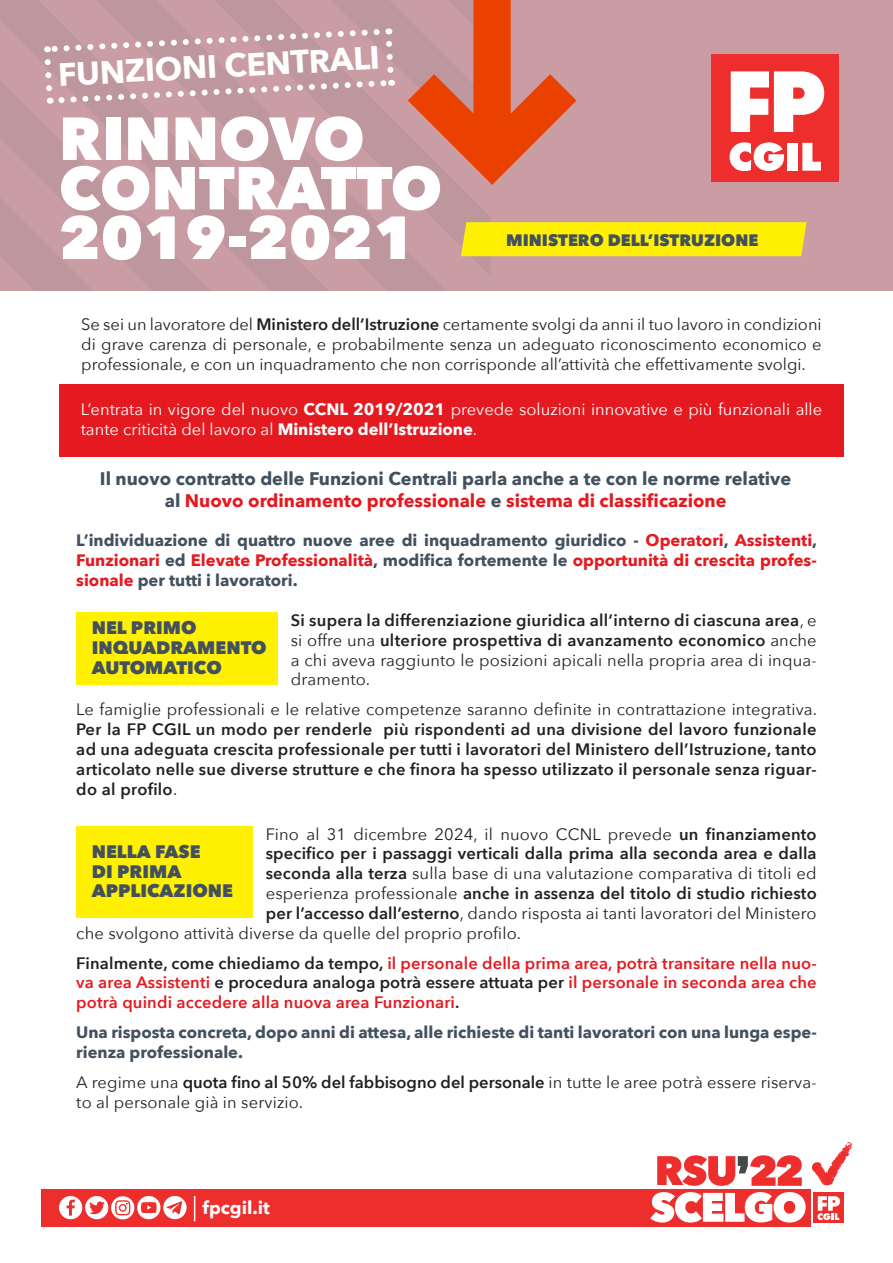
<style>
.page{position:relative;width:893px;height:1263px;background:#fff}
.page>*{position:absolute;margin:0;border:0;box-sizing:border-box;transform-origin:0 0}
.t1{font:800 60px "Avenir Next";color:#fff}
.t2{font:700 32.1px "Avenir Next";color:#fff}
.t3{font:700 18.15px/21.8px "Avenir Next";color:#43505e;text-align:center}
.t4{font:800 18px/19.6px "Avenir Next";color:#43505e}
.t5{font:700 18px "Avenir Next";color:#fff}
.t6{font:600 16.5px/19.8px "Avenir Next";letter-spacing:.01em;color:#231f20;text-align:justify}
.t7{font:16.5px/19.8px "Avenir Next";letter-spacing:.01em;color:#231f20}
.t8{font:700 16.5px/19.8px "Avenir Next";color:#43505e;text-align:justify}
.t9{font:600 16.5px/19.8px "Avenir Next";letter-spacing:.01em;color:#e51a20;text-align:justify}
.t10{font:16.5px/19.8px "Avenir Next";color:#fff}
.t11{font:800 16.5px "Avenir Next";color:#43505e}
.s1{font-weight:600}
.s2{font-weight:700}
.s3{color:#e51a20}
.s4{font-weight:400}
.s5{color:#231f20}
</style>
<div class="page">
<div style="left:0;top:0;width:893px;height:290px;background:#ca9da4"></div>
<div style="left:41px;top:1189px;width:770px;height:37px;background:#ee2d2d"></div>
<div style="left:813px;top:1192px;width:31px;height:30px;background:#ee2d2d"></div>
<svg style="left:817px;top:1196px;width:23px;height:24px"></svg>
<svg style="left:650px;top:1192px;width:156px;height:30px"></svg>
<svg style="left:657px;top:1155px;width:145px;height:31px"></svg>
<svg style="left:812px;top:1142px;width:40px;height:43px"></svg>
<svg style="left:59px;top:1196px;width:128px;height:23px"></svg>
<svg style="left:194px;top:1196px;width:1px;height:25px"></svg>
<div style="left:711px;top:54px;width:128px;height:127px;background:#ee2d2d"></div>
<svg style="left:729px;top:142px;width:55px;height:29px"></svg>
<div style="left:788px;top:143px;width:10px;height:28px;background:#fff"></div>
<svg style="left:802px;top:143px;width:19px;height:28px"></svg>
<svg style="left:731px;top:71px;width:93px;height:61px"></svg>
<svg style="left:0;top:0;width:491px;height:290px;fill:#c0979e"></svg>
<svg style="left:408px;top:0;width:168px;height:185px"></svg>
<svg style="left:41px;top:26px;width:356px;height:80px"></svg>
<div style="left:461px;top:222px;width:345px;height:34px;background:#fff101"></div>
<div style="left:59px;top:384px;width:785px;height:73px;background:#e51a20"></div>
<div style="left:76px;top:612px;width:202px;height:73px;background:#fff101"></div>
<div style="left:76px;top:826px;width:177px;height:91px;background:#fff101"></div>
<p class="t2" style="left:57px;top:47px;width:324px;rotate:-3deg">FUNZIONI CENTRALI</p>
<p class="t1" style="left:59px;top:102px;width:307px">RINNOVO</p>
<p class="t1" style="left:59px;top:151px;width:385px">CONTRATTO</p>
<p class="t1" style="left:59px;top:201px;width:358px">2019-2021</p>
<p class="t11" style="left:506px;top:230px;width:254px">MINISTERO DELL’ISTRUZIONE</p>
<p class="t7" style="left:81px;top:314px;width:742px;text-align:justify">Se sei un lavoratore del <span class="s1">Ministero dell’Istruzione</span> certamente svolgi da anni il tuo lavoro in condizioni di grave carenza di personale, e probabilmente senza un adeguato riconoscimento economico e professionale, e con un inquadramento che non corrisponde all’attività che effettivamente svolgi.</p>
<p class="t10" style="left:81px;top:398px;width:743px">L’entrata in vigore del nuovo <span class="s2">CCNL 2019/2021</span> prevede soluzioni innovative e più funzionali alle tante criticità del lavoro al <span class="s2">Ministero dell’Istruzione</span>.</p>
<p class="t3" style="left:100px;top:467px;width:693px">Il nuovo contratto delle Funzioni Centrali parla anche a te con le norme relative al <span class="s3">Nuovo ordinamento professionale</span> e <span class="s3">sistema di classificazione</span></p>
<p class="t8" style="left:76px;top:530px;width:742px">L’individuazione di quattro nuove aree di inquadramento giuridico - <span class="s3">Operatori</span>, <span class="s3">Assistenti</span>, <span class="s3">Funzionari</span> ed <span class="s3">Elevate Professionalità</span>, modifica fortemente le <span class="s3">opportunità di crescita profes&shy;sionale</span> per tutti i lavoratori.</p>
<p class="t6" style="left:291px;top:610px;width:527px">Si supera la differenziazione giuridica all’interno di ciascuna area<span class="s4">, e si offre una</span> ulteriore prospettiva di avanzamento economico <span class="s4">anche a chi aveva raggiunto le posizioni apicali nella propria area di inqua&shy;dramento.</span></p>
<p class="t6" style="left:76px;top:699px;width:742px"><span class="s4">Le famiglie professionali e le relative competenze saranno definite in contrattazione integrativa.<br></span>Per la FP CGIL un modo per renderle più rispondenti ad una divisione del lavoro funzionale ad una adeguata crescita professionale per tutti i lavoratori del Ministero dell’Istruzione, tanto articolato nelle sue diverse strutture e che finora ha spesso utilizzato il personale senza riguar&shy;do al profilo<span class="s4">.</span></p>
<p class="t7" style="left:266px;top:823px;width:552px">Fino al 31 dicembre 2024, il nuovo CCNL prevede <span class="s1">un finanziamento</span></p>
<p class="t6" style="left:266px;top:843px;width:552px">specifico per i passaggi verticali dalla prima alla seconda area e dalla</p>
<p class="t7" style="left:266px;top:863px;width:552px"><span class="s1">seconda alla terza</span> sulla base di una valutazione comparativa di titoli ed</p>
<p class="t6" style="left:266px;top:883px;width:552px"><span class="s4">esperienza professionale</span> anche in assenza del titolo di studio richiesto</p>
<p class="t7" style="left:266px;top:902px;width:552px"><span class="s1">per l’accesso dall’esterno</span>, dando risposta ai tanti lavoratori del Ministero</p>
<p class="t7" style="left:76px;top:922px;width:446px">che svolgono attività diverse da quelle del proprio profilo.</p>
<p class="t9" style="left:76px;top:952px;width:742px"><span class="s5">Finalmente, come chiediamo da tempo,</span> il personale della prima area, potrà transitare nella nuo&shy;va area Assistenti <span class="s5">e procedura analoga potrà essere attuata per</span> il personale in seconda area che potrà quindi accedere alla nuova area Funzionari<span class="s5">.</span></p>
<p class="t8" style="left:76px;top:1022px;width:742px">Una risposta concreta, dopo anni di attesa, alle richieste di tanti lavoratori con una lunga espe&shy;rienza professionale.</p>
<p class="t7" style="left:76px;top:1072px;width:742px">A regime una <span class="s1">quota fino al 50% del fabbisogno del personale</span> in tutte le aree potrà essere riserva&shy;to al personale già in servizio.</p>
<p class="t4" style="left:92px;top:618px;width:106px">NEL PRIMO</p>
<p class="t4" style="left:92px;top:637px;width:176px">INQUADRAMENTO</p>
<p class="t4" style="left:92px;top:657px;width:131px">AUTOMATICO</p>
<p class="t4" style="left:92px;top:842px;width:110px">NELLA FASE<br>DI PRIMA</p>
<p class="t4" style="left:92px;top:881px;width:143px">APPLICAZIONE</p>
<p class="t5" style="left:202px;top:1192px;width:69px">fpcgil.it</p>
</div>
